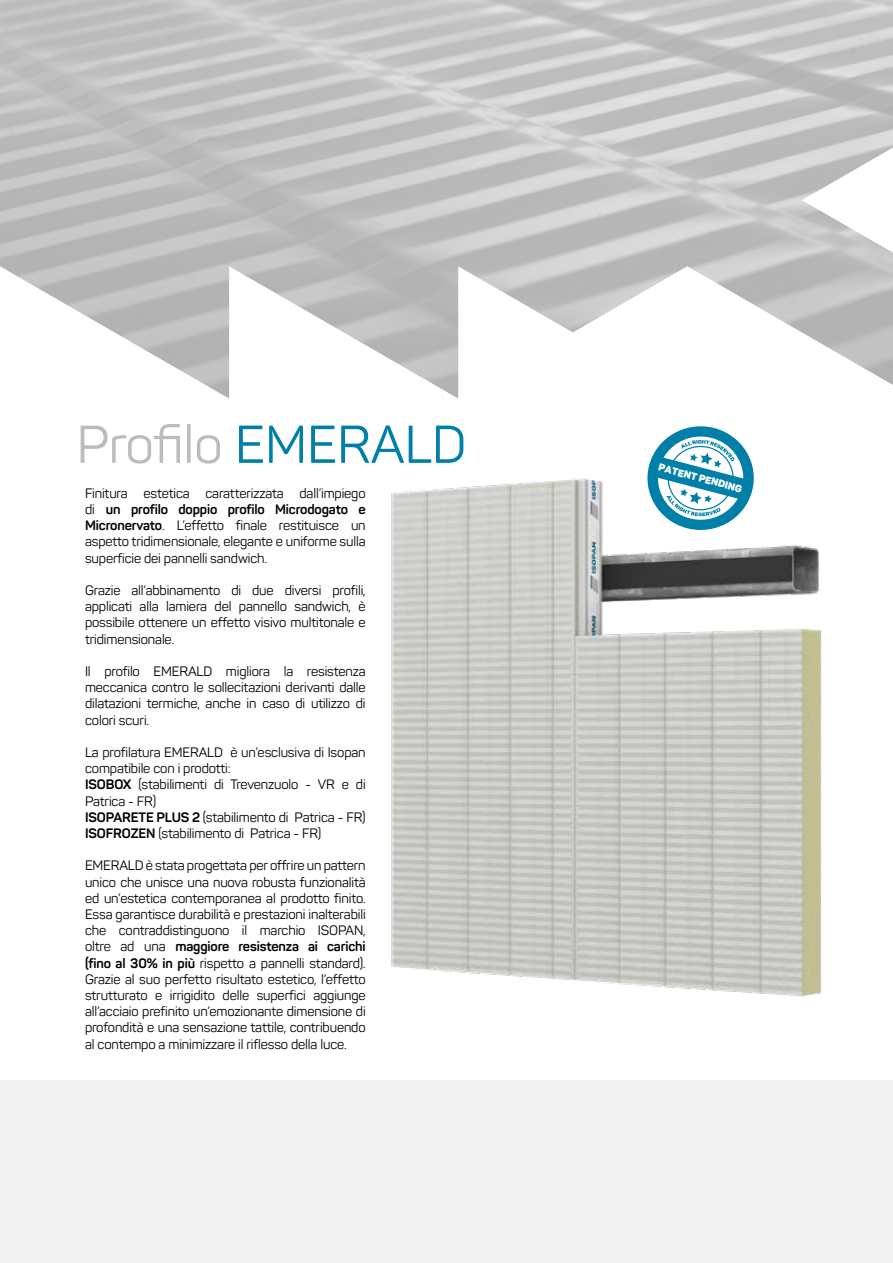
<style>
.page{position:relative;width:893px;height:1263px;background:#fff}
.page>*{position:absolute;margin:0;border:0;box-sizing:border-box;transform-origin:0 0}
.t1{font:52.5px "Panton";color:#bcbcbc}
.t2{font:13.5px/16.2px "Panton";letter-spacing:-.01em;color:#000;text-align:justify}
.t3{font:900 10.05px "Panton";color:#fff}
.s1{color:#007fa9}
.s2{font-weight:700}
</style>
<div class="page">
<img style="left:391px;top:478px;width:431px;height:519px">
<svg style="left:646px;top:426px;width:110px;height:104px"></svg>
<div style="left:0;top:1080px;width:893px;height:183px;background:#f2f2f2"></div>
<h1 class="t1" style="left:77px;top:412px;width:391px">Profilo <span class="s1">EMERALD</span></h1>
<p class="t2" style="left:85px;top:485px;width:282px">Finitura estetica caratterizzata dall’impiego di <span class="s2">un profilo doppio profilo Microdogato e Micronervato</span>. L’effetto finale restituisce un aspetto tridimensionale, elegante e uniforme sulla superficie dei pannelli sandwich.</p>
<p class="t2" style="left:85px;top:582px;width:282px">Grazie all’abbinamento di due diversi profili, applicati alla lamiera del pannello sandwich, è possibile ottenere un effetto visivo multitonale e tridimensionale.</p>
<p class="t2" style="left:85px;top:663px;width:282px">Il profilo EMERALD migliora la resistenza meccanica contro le sollecitazioni derivanti dalle dilatazioni termiche, anche in caso di utilizzo di colori scuri.</p>
<p class="t2" style="left:85px;top:744px;width:282px;text-align:left">La profilatura EMERALD è un’esclusiva di Isopan compatibile con i prodotti:<br><span class="s2">ISOBOX</span> (stabilimenti di Trevenzuolo - VR e di Patrica - FR)<br><span class="s2">ISOPARETE PLUS 2</span> (stabilimento di Patrica - FR)<br><span class="s2">ISOFROZEN</span> (stabilimento di Patrica - FR)</p>
<p class="t2" style="left:85px;top:857px;width:282px">EMERALD è stata progettata per offrire un pattern unico che unisce una nuova robusta funzionalità ed un’estetica contemporanea al prodotto finito.<br>Essa garantisce durabilità e prestazioni inalterabili che contraddistinguono il marchio ISOPAN, oltre ad una <span class="s2">maggiore resistenza ai carichi (fino al 30% in più</span> rispetto a pannelli standard).<br>Grazie al suo perfetto risultato estetico, l’effetto strutturato e irrigidito delle superfici aggiunge all’acciaio prefinito un’emozionante dimensione di profondità e una sensazione tattile, contribuendo al contempo a minimizzare il riflesso della luce.</p>
<p class="t3" style="left:660px;top:461px;width:88px;rotate:15deg">PATENT PENDING</p>
</div>
